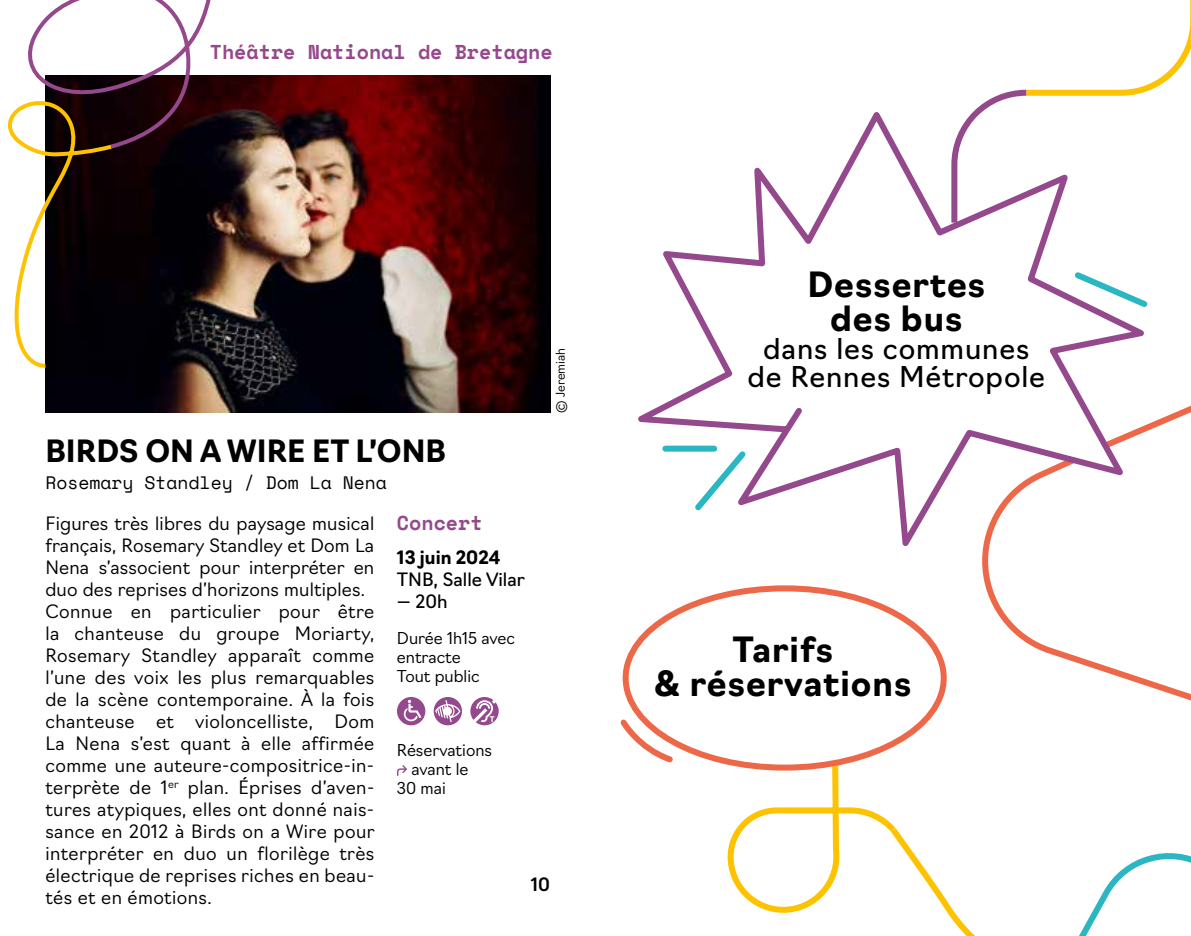
<style>
.page{position:relative;width:1191px;height:936px;background:#fff}
.page>*{position:absolute;margin:0;border:0;box-sizing:border-box;transform-origin:0 0}
.t1{font:700 34px/34px "Navigo";letter-spacing:.03em;color:#000;text-align:center}
.t2{font:700 30px "Navigo";color:#000}
.t3{font:28px/28px "Navigo";letter-spacing:.03em;color:#000;text-align:center}
.t4{font:700 20px "Space Mono";color:#95498d}
.t5{font:300 18px/22px "Navigo";letter-spacing:.025em;color:#000}
.t6{font:18px "Space Mono";color:#000}
.t7{font:18px "Navigo";color:#000}
.t8{font:700 18px "Navigo";color:#000}
.t9{font:500 18px "Navigo";color:#000}
.t10{font:300 16px/19.2px "Navigo";color:#000}
.t11{font:300 12px "Navigo";color:#000}
</style>
<div class="page">
<img style="left:45px;top:76px;width:505px;height:336px">
<svg style="left:397px;top:697px;width:28px;height:28px"></svg>
<svg style="left:434px;top:697px;width:28px;height:28px"></svg>
<svg style="left:470px;top:697px;width:29px;height:28px"></svg>
<svg style="left:397px;top:765px;width:10px;height:10px"></svg>
<svg style="left:982px;top:405px;width:209px;height:293px"></svg>
<svg style="left:638px;top:112px;width:521px;height:450px"></svg>
<svg style="left:1070px;top:267px;width:82px;height:45px"></svg>
<svg style="left:689px;top:446px;width:62px;height:69px"></svg>
<div style="left:665px;top:445px;width:49px;height:6px;background:#2ab7c3"></div>
<svg style="left:620px;top:716px;width:57px;height:47px"></svg>
<svg style="left:948px;top:0;width:243px;height:229px"></svg>
<svg style="left:724px;top:698px;width:467px;height:237px"></svg>
<div style="left:625px;top:588px;width:318px;height:179px;background:#fff;border-radius:50%"></div>
<div style="left:622px;top:585px;width:324px;height:185px;border:6px solid #ed6849;border-radius:50%"></div>
<svg style="left:7px;top:109px;width:109px;height:263px"></svg>
<svg style="left:16px;top:0;width:352px;height:151px"></svg>
<p class="t4" style="left:210px;top:37px;width:344px">Théâtre National de Bretagne</p>
<h2 class="t2" style="left:45px;top:427px;width:402px">BIRDS ON A WIRE ET L’ONB</h2>
<p class="t6" style="left:45px;top:469px;width:343px">Rosemary Standley / Dom La Nena</p>
<p class="t11" style="left:551px;top:412px;width:66px;rotate:-90deg">© Jeremiah</p>
<p class="t5" style="left:45px;top:511px;width:331px">Figures très libres du paysage musical français, Rosemary Standley et Dom La Nena s’associent pour interpréter en duo des reprises d’horizons multiples.<br>Connue en particulier pour être la chanteuse du groupe Moriarty, Rosemary Standley apparaît comme l’une des voix les plus remarquables de la scène contemporaine. À la fois chanteuse et violoncelliste, Dom La Nena s’est quant à elle affirmée comme une auteure-compositrice-in&shy;terprète de 1<sup>er</sup> plan. Éprises d’aven&shy;tures atypiques, elles ont donné nais&shy;sance en 2012 à Birds on a Wire pour interpréter en duo un florilège très électrique de reprises riches en beau&shy;tés et en émotions.</p>
<p class="t4" style="left:397px;top:508px;width:87px">Concert</p>
<p class="t8" style="left:397px;top:543px;width:105px">13 juin 2024</p>
<p class="t7" style="left:397px;top:565px;width:129px">TNB, Salle Vilar</p>
<p class="t7" style="left:397px;top:587px;width:52px">— 20h</p>
<p class="t10" style="left:397px;top:627px;width:119px">Durée 1h15 avec entracte<br>Tout public</p>
<p class="t10" style="left:397px;top:739px;width:97px">Réservations</p>
<p class="t10" style="left:411px;top:758px;width:58px">avant le</p>
<p class="t10" style="left:397px;top:777px;width:50px">30 mai</p>
<p class="t9" style="left:531px;top:869px;width:21px">10</p>
<h1 class="t1" style="left:807px;top:264px;width:179px">Dessertes des bus</h1>
<h3 class="t3" style="left:747px;top:332px;width:299px">dans les communes de Rennes Métropole</h3>
<h1 class="t1" style="left:654px;top:630px;width:259px">Tarifs<br>&amp; réservations</h1>
</div>
